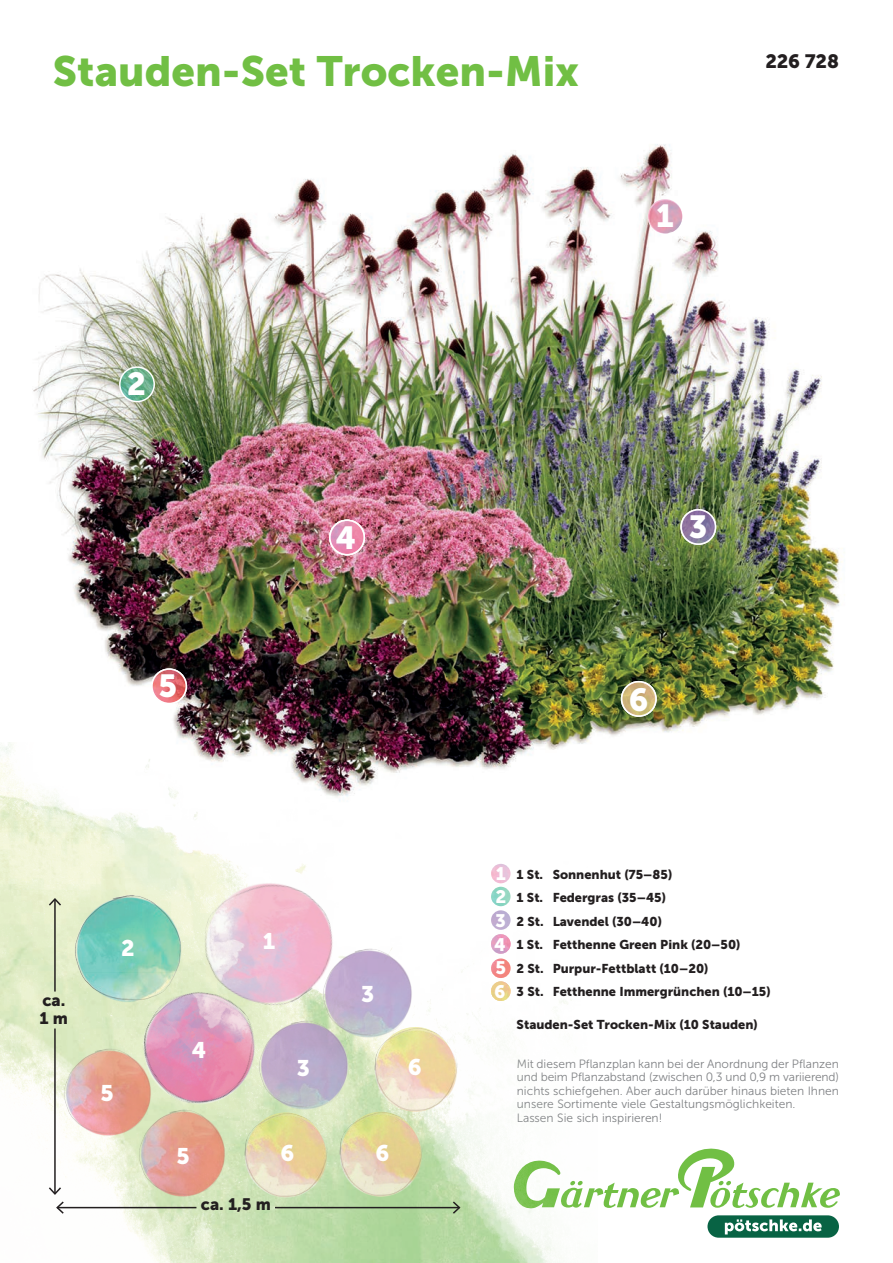
<style>
.page{position:relative;width:893px;height:1263px;background:#fff}
.page>*{position:absolute;margin:0;border:0;box-sizing:border-box;transform-origin:0 0}
.t1{font:42px "Museo Sans 900";color:#71bf44}
.t2{font:31.8px "Museo Sans 900";color:#fff}
.t3{font:22.5px "Museo Sans 900";color:#fff}
.t4{font:19.2px "Museo Sans 900";letter-spacing:-.005em;color:#231f20}
.t5{font:18px/23.2px "Museo Sans 900";color:#fff}
.t6{font:16.5px/18px "Museo Sans 900";color:#231f20}
.t7{font:12.75px/23.5px "Museo Sans 900";color:#231f20}
.t8{font:12px/13.5px "Museo Sans 300";color:#808285}
</style>
<div class="page">
<svg style="left:598px;top:1148px;width:242px;height:60px"></svg>
<div style="left:707px;top:1215px;width:132px;height:23px;background:#086344;border-radius:11px"></div>
<svg style="left:725px;top:1219px;width:97px;height:15px"></svg>
<img style="left:33px;top:144px;width:809px;height:598px">
<img style="left:0;top:742px;width:598px;height:521px">
<hr style="left:54px;top:1028px;width:2px;height:166px;background:#231f20">
<hr style="left:54px;top:899px;width:2px;height:92px;background:#231f20">
<svg style="left:47px;top:897px;width:16px;height:10px"></svg>
<hr style="left:57px;top:1207px;width:139px;height:1px;background:#231f20">
<svg style="left:47px;top:1186px;width:18px;height:29px"></svg>
<hr style="left:275px;top:1207px;width:184px;height:1px;background:#231f20">
<svg style="left:451px;top:1200px;width:11px;height:15px"></svg>
<img style="left:491px;top:910px;width:20px;height:20px;border-radius:10px">
<img style="left:491px;top:864px;width:20px;height:19px;border-radius:10px">
<img style="left:491px;top:887px;width:20px;height:19px;border-radius:10px">
<img style="left:491px;top:934px;width:20px;height:20px;border-radius:10px">
<img style="left:491px;top:958px;width:20px;height:20px">
<img style="left:491px;top:981px;width:20px;height:20px;border-radius:10px">
<img style="left:152px;top:669px;width:34px;height:34px;border-radius:17px">
<div style="left:151px;top:668px;width:36px;height:36px;border:2px solid #fff;border-radius:50%"></div>
<img style="left:120px;top:367px;width:34px;height:35px;border-radius:17px">
<div style="left:119px;top:366px;width:36px;height:36px;border:2px solid #fff;border-radius:50%"></div>
<img style="left:330px;top:520px;width:34px;height:35px;border-radius:17px">
<div style="left:329px;top:519px;width:36px;height:36px;border:2px solid #fff;border-radius:50%"></div>
<img style="left:622px;top:682px;width:34px;height:34px;border-radius:17px">
<div style="left:621px;top:681px;width:36px;height:36px;border:2px solid #fff;border-radius:50%"></div>
<img style="left:681px;top:510px;width:34px;height:34px;border-radius:17px">
<div style="left:680px;top:509px;width:36px;height:36px;border:2px solid #fff;border-radius:50%"></div>
<img style="left:74px;top:893px;width:108px;height:109px">
<svg style="left:75px;top:895px;width:107px;height:107px"></svg>
<div style="left:648px;top:199px;width:36px;height:36px;border:2px solid #fff;border-radius:50%"></div>
<img style="left:648px;top:199px;width:34px;height:35px;border-radius:17px">
<img style="left:202px;top:879px;width:135px;height:128px">
<svg style="left:205px;top:881px;width:129px;height:123px"></svg>
<img style="left:322px;top:948px;width:92px;height:91px">
<img style="left:281px;top:1020px;width:69px;height:92px">
<img style="left:117px;top:965px;width:164px;height:164px">
<img style="left:62px;top:1047px;width:90px;height:90px;border-radius:45px">
<img style="left:137px;top:1109px;width:90px;height:89px;border-radius:45px">
<img style="left:246px;top:1112px;width:79px;height:85px">
<img style="left:242px;top:1112px;width:87px;height:87px;border-radius:42px">
<img style="left:341px;top:1112px;width:79px;height:84px">
<img style="left:337px;top:1112px;width:86px;height:86px;border-radius:42px">
<img style="left:376px;top:1027px;width:79px;height:85px">
<img style="left:371px;top:1027px;width:87px;height:87px;border-radius:42px">
<h1 class="t1" style="left:53px;top:47px;width:527px">Stauden-Set Trocken-Mix</h1>
<h2 class="t2" style="left:655px;top:198px;width:21px">1</h2>
<h2 class="t2" style="left:127px;top:366px;width:21px">2</h2>
<h2 class="t2" style="left:158px;top:668px;width:21px">5</h2>
<h2 class="t2" style="left:336px;top:519px;width:21px">4</h2>
<h2 class="t2" style="left:688px;top:509px;width:21px">3</h2>
<h2 class="t2" style="left:629px;top:681px;width:21px">6</h2>
<h3 class="t4" style="left:765px;top:51px;width:75px">226 728</h3>
<h3 class="t6" style="left:40px;top:991px;width:30px">ca.<br>1 m</h3>
<h3 class="t3" style="left:121px;top:935px;width:15px">2</h3>
<h3 class="t3" style="left:100px;top:1080px;width:15px">5</h3>
<h3 class="t3" style="left:192px;top:1037px;width:16px">4</h3>
<h3 class="t3" style="left:263px;top:928px;width:14px">1</h3>
<h3 class="t3" style="left:297px;top:1055px;width:15px">3</h3>
<h3 class="t3" style="left:361px;top:981px;width:15px">3</h3>
<h3 class="t3" style="left:408px;top:1054px;width:15px">6</h3>
<h3 class="t3" style="left:177px;top:1143px;width:15px">5</h3>
<h3 class="t3" style="left:281px;top:1141px;width:15px">6</h3>
<h3 class="t3" style="left:375px;top:1141px;width:15px">6</h3>
<h3 class="t6" style="left:201px;top:1195px;width:71px">ca. 1,5 m</h3>
<h3 class="t5" style="left:495px;top:861px;width:12px">1<br>2</h3>
<h3 class="t5" style="left:494px;top:933px;width:13px;text-align:justify">4<br>5<br>6</h3>
<h3 class="t5" style="left:495px;top:909px;width:12px">3</h3>
<p class="t7" style="left:517px;top:862px;width:256px">1 St. Sonnenhut (75–85)<br>1 St. Federgras (35–45)<br>2 St. Lavendel (30–40)<br>1 St. Fetthenne Green Pink (20–50)<br>2 St. Purpur-Fettblatt (10–20)<br>3 St. Fetthenne Immergrünchen (10–15)</p>
<p class="t7" style="left:517px;top:1012px;width:243px">Stauden-Set Trocken-Mix (10 Stauden)</p>
<p class="t8" style="left:517px;top:1057px;width:324px">Mit diesem Pflanzplan kann bei der Anordnung der Pflanzen und beim Pflanzabstand (zwischen 0,3 und 0,9 m variierend) nichts schiefgehen. Aber auch darüber hinaus bieten Ihnen unsere Sortimente viele Gestaltungsmöglichkeiten.<br>Lassen Sie sich inspirieren!</p>
</div>
